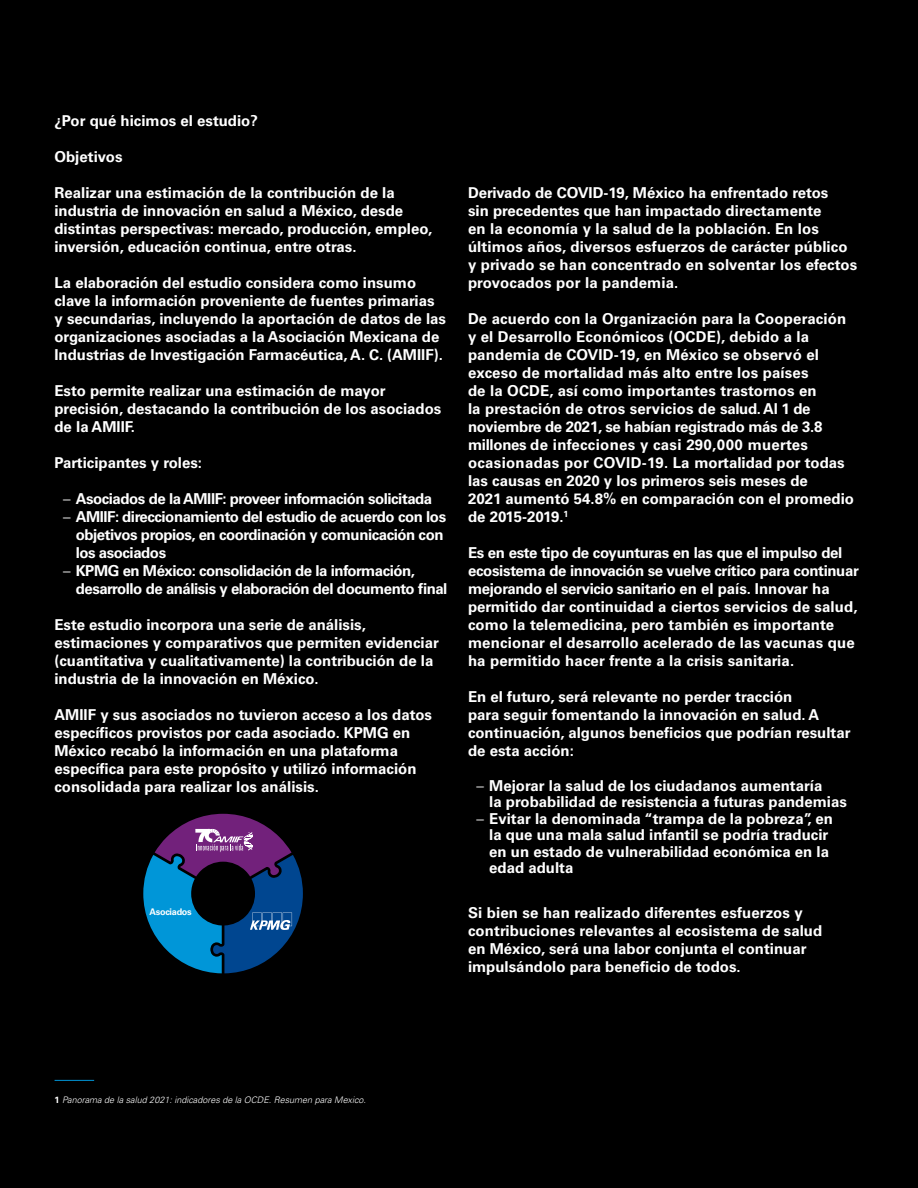
<style>
.page{position:relative;width:918px;height:1188px;background:#000}
.page>*{position:absolute;margin:0;border:0;box-sizing:border-box;transform-origin:0 0}
.t1{font:700 15px/18px "Univers";color:#fff}
.t2{font:700 15px/18px "Univers";letter-spacing:-.03em;color:#fff}
.t3{font:700 9.15px "Univers";letter-spacing:-.03em;color:#fff}
.t4{font:italic 300 9px "Univers";color:#fff}
.s1{font-weight:300}
.s2{font-weight:700;font-style:normal}
</style>
<div class="page">
<hr style="left:55px;top:1080px;width:39px;height:1px;background:#0096d8">
<svg style="left:143px;top:814px;width:160px;height:159px"></svg>
<p class="t1" style="left:54px;top:112px;width:205px">¿Por qué hicimos el estudio?</p>
<p class="t1" style="left:54px;top:148px;width:70px">Objetivos</p>
<p class="t1" style="left:54px;top:184px;width:379px">Realizar una estimación de la contribución de la industria de innovación en salud a México, desde distintas perspectivas: mercado, producción, empleo, inversión, educación continua, entre otras.</p>
<p class="t1" style="left:54px;top:274px;width:393px">La elaboración del estudio considera como insumo clave la información proveniente de fuentes primarias y secundarias, incluyendo la aportación de datos de las organizaciones asociadas a la Asociación Mexicana de Industrias de Investigación Farmacéutica, A. C. (AMIIF).</p>
<p class="t1" style="left:54px;top:382px;width:388px">Esto permite realizar una estimación de mayor precisión, destacando la contribución de los asociados de la AMIIF.</p>
<p class="t1" style="left:54px;top:454px;width:149px">Participantes y roles:</p>
<p class="t2" style="left:63px;top:490px;width:371px"><span class="s1">–</span> Asociados de la AMIIF: proveer información solicitada</p>
<p class="t2" style="left:76px;top:508px;width:372px;text-indent:-13px"><span class="s1">–</span> AMIIF: direccionamiento del estudio de acuerdo con los objetivos propios, en coordinación y comunicación con los asociados</p>
<p class="t2" style="left:76px;top:562px;width:373px;text-indent:-13px"><span class="s1">–</span> KPMG en México: consolidación de la información, desarrollo de análisis y elaboración del documento final</p>
<p class="t1" style="left:54px;top:616px;width:386px">Este estudio incorpora una serie de análisis, estimaciones y comparativos que permiten evidenciar (cuantitativa y cualitativamente) la contribución de la industria de la innovación en México.</p>
<p class="t1" style="left:54px;top:706px;width:379px">AMIIF y sus asociados no tuvieron acceso a los datos específicos provistos por cada asociado. KPMG en México recabó la información en una plataforma específica para este propósito y utilizó información consolidada para realizar los análisis.</p>
<p class="t3" style="left:149px;top:907px;width:44px">Asociados</p>
<p class="t1" style="left:468px;top:184px;width:391px">Derivado de COVID-19, México ha enfrentado retos<br>sin precedentes que han impactado directamente<br>en la economía y la salud de la población. En los últimos años, diversos esfuerzos de carácter público y privado se han concentrado en solventar los efectos provocados por la pandemia.</p>
<p class="t1" style="left:468px;top:310px;width:388px">De acuerdo con la Organización para la Cooperación y el Desarrollo Económicos (OCDE), debido a la pandemia de COVID-19, en México se observó el exceso de mortalidad más alto entre los países<br>de la OCDE, así como importantes trastornos en<br>la prestación de otros servicios de salud. Al 1 de noviembre de 2021, se habían registrado más de 3.8 millones de infecciones y casi 290,000 muertes ocasionadas por COVID-19. La mortalidad por todas las causas en 2020 y los primeros seis meses de<br>2021 aumentó 54.8% en comparación con el promedio de 2015-2019.<sup>1</sup></p>
<p class="t1" style="left:468px;top:544px;width:392px">Es en este tipo de coyunturas en las que el impulso del ecosistema de innovación se vuelve crítico para continuar mejorando el servicio sanitario en el país. Innovar ha permitido dar continuidad a ciertos servicios de salud, como la telemedicina, pero también es importante mencionar el desarrollo acelerado de las vacunas que ha permitido hacer frente a la crisis sanitaria.</p>
<p class="t1" style="left:468px;top:688px;width:384px">En el futuro, será relevante no perder tracción<br>para seguir fomentando la innovación en salud. A continuación, algunos beneficios que podrían resultar de esta acción:</p>
<p class="t1" style="left:489px;top:777px;width:359px;line-height:16.5px;text-indent:-13px"><span class="s1">–</span> Mejorar la salud de los ciudadanos aumentaría<br>la probabilidad de resistencia a futuras pandemias</p>
<p class="t1" style="left:489px;top:810px;width:345px;line-height:16.5px;text-indent:-13px"><span class="s1">–</span> Evitar la denominada “trampa de la pobreza”, en la que una mala salud infantil se podría traducir en un estado de vulnerabilidad económica en la edad adulta</p>
<p class="t1" style="left:468px;top:904px;width:356px">Si bien se han realizado diferentes esfuerzos y contribuciones relevantes al ecosistema de salud en México, será una labor conjunta el continuar impulsándolo para beneficio de todos.</p>
<p class="t4" style="left:55px;top:1095px;width:313px"><span class="s2">1</span> Panorama de la salud 2021: indicadores de la OCDE. Resumen para Mexico.</p>
</div>
